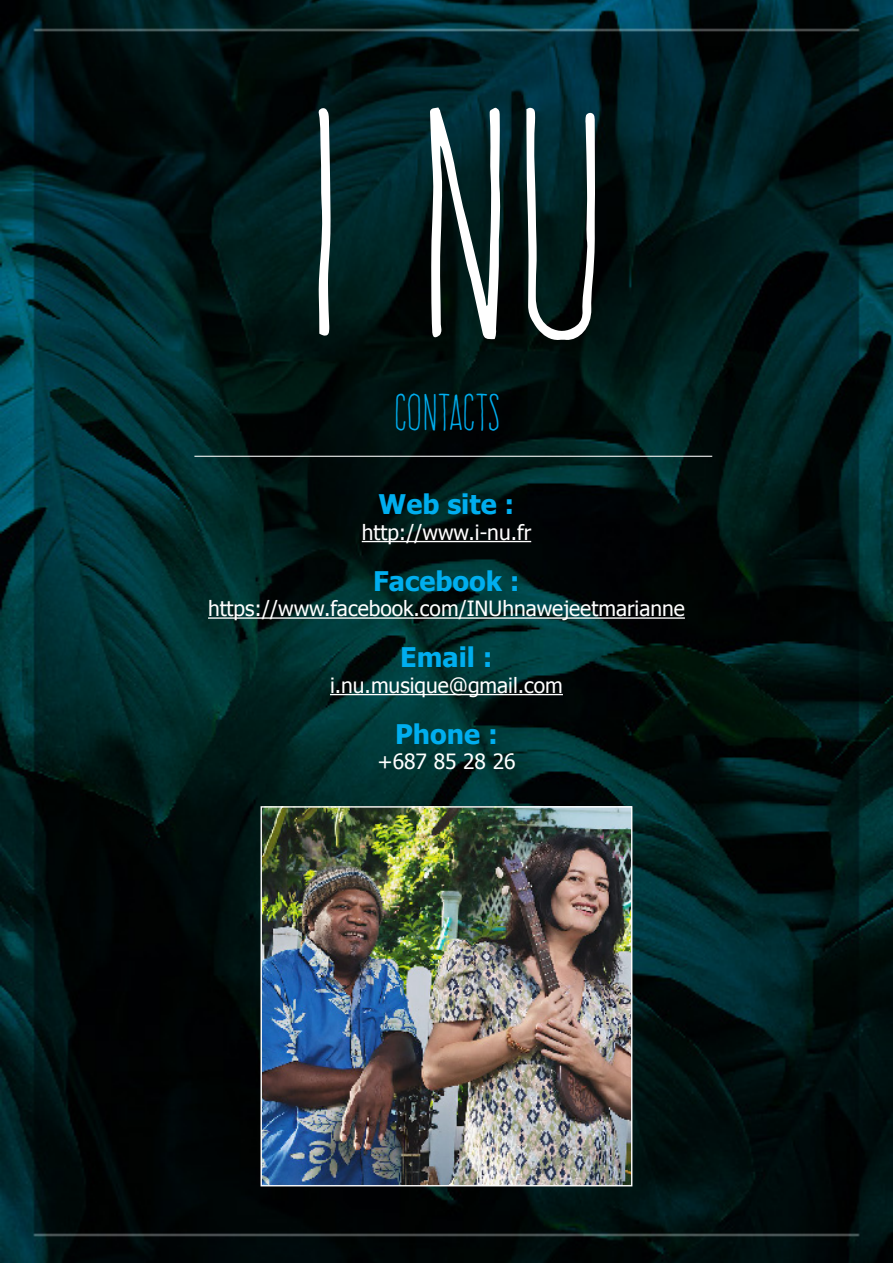
<style>
.page{position:relative;width:893px;height:1263px;background:#fff}
.page>*{position:absolute;margin:0;border:0;box-sizing:border-box;transform-origin:0 0}
.t1{font:284.4px "Frente H1";color:#fff}
.t2{font:45px "Frente H1";color:#00aeef}
.t3{font:700 27px "Tahoma";color:#00aeef}
.t4{font:21px "Tahoma";color:#fff}
</style>
<div class="page">
<img style="left:0;top:0;width:893px;height:1263px">
<hr style="left:194px;top:456px;width:518px;height:1px;background:#fff">
<hr style="left:362px;top:541px;width:169px;height:1px;background:#fff">
<hr style="left:208px;top:617px;width:477px;height:2px;background:#fff">
<hr style="left:330px;top:694px;width:233px;height:1px;background:#fff">
<img style="left:263px;top:808px;width:367px;height:376px">
<div style="left:261px;top:806px;width:371px;height:380px;border:1px solid #fff"></div>
<p class="t1" style="left:293px;top:65px;width:309px">I Nu</p>
<p class="t2" style="left:393px;top:387px;width:108px">CONTACTS</p>
<p class="t3" style="left:379px;top:485px;width:137px">Web site :</p>
<p class="t4" style="left:362px;top:518px;width:171px">http://www.i-nu.fr</p>
<p class="t3" style="left:373px;top:562px;width:148px">Facebook :</p>
<p class="t4" style="left:208px;top:595px;width:478px">https://www.facebook.com/INUhnawejeetmarianne</p>
<p class="t3" style="left:400px;top:638px;width:94px">Email :</p>
<p class="t4" style="left:330px;top:671px;width:234px">i.nu.musique@gmail.com</p>
<p class="t3" style="left:395px;top:715px;width:104px">Phone :</p>
<p class="t4" style="left:377px;top:748px;width:140px">+687 85 28 26</p>
</div>
